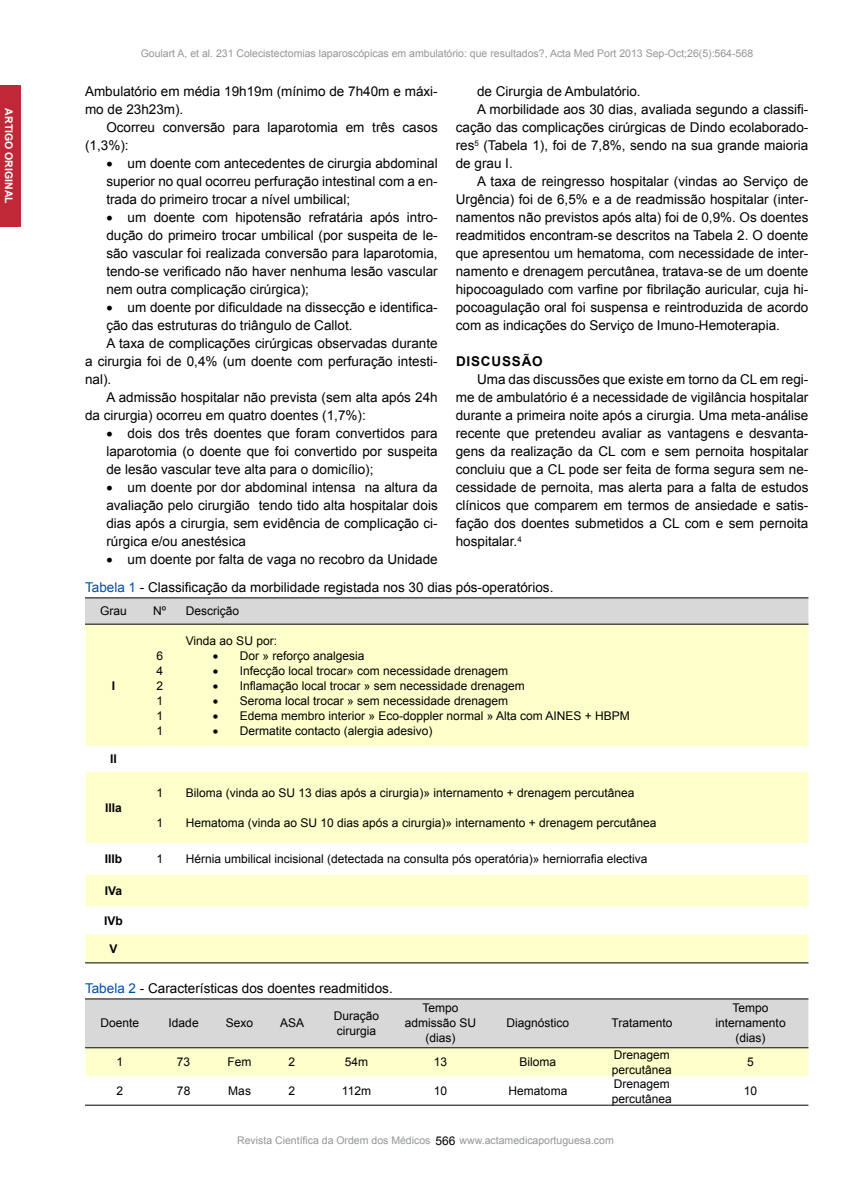
<style>
.page{position:relative;width:851px;height:1191px;background:#fff}
.page>*{position:absolute;margin:0;border:0;box-sizing:border-box;transform-origin:0 0}
.t1{font:13.5px/18px "Arial";color:#000;text-align:justify}
.t2{font:700 13.5px "Arial";color:#000}
.t3{font:12px/15px "Arial";color:#000}
.t4{font:700 12px "Arial";color:#000}
.t5{font:10.5px "Arial";color:#939598}
.t6{font:700 10.5px "Arial";color:#fff}
.s1{color:#034ea2}
</style>
<div class="page">
<div style="left:0;top:85px;width:20px;height:142px;background:#c02737"></div>
<svg style="left:85px;top:598px;width:723px;height:26px;background:#d1d1d1"></svg>
<svg style="left:85px;top:625px;width:723px;height:337px;fill:#ffc"></svg>
<svg style="left:85px;top:999px;width:723px;height:77px;background:#e4e4d1"></svg>
<hr style="left:85px;top:597px;width:723px;height:1px;background:#000">
<hr style="left:85px;top:624px;width:723px;height:1px;background:#000">
<hr style="left:85px;top:962px;width:723px;height:1px;background:#000">
<hr style="left:85px;top:998px;width:723px;height:1px;background:#000">
<hr style="left:85px;top:1047px;width:723px;height:1px;background:#000">
<hr style="left:85px;top:1104px;width:723px;height:1px;background:#000">
<p class="t6" style="left:16px;top:108px;width:97px;rotate:90deg">ARTIGO ORIGINAL</p>
<p class="t5" style="left:141px;top:46px;width:614px">Goulart A, et al. 231 Colecistectomias laparoscópicas em ambulatório: que resultados?, Acta Med Port 2013 Sep-Oct;26(5):564-568</p>
<p class="t1" style="left:477px;top:82px;width:165px">de Cirurgia de Ambulatório.</p>
<p class="t1" style="left:477px;top:100px;width:333px">A morbilidade aos 30 dias, avaliada segundo a classifi-</p>
<p class="t1" style="left:456px;top:118px;width:354px">cação das complicações cirúrgicas de Dindo ecolaborado-</p>
<p class="t1" style="left:456px;top:136px;width:354px">res<sup>5</sup> (Tabela 1), foi de 7,8%, sendo na sua grande maioria</p>
<p class="t1" style="left:456px;top:154px;width:59px">de grau I.</p>
<p class="t1" style="left:477px;top:172px;width:333px">A taxa de reingresso hospitalar (vindas ao Serviço de</p>
<p class="t1" style="left:456px;top:190px;width:354px">Urgência) foi de 6,5% e a de readmissão hospitalar (inter-</p>
<p class="t1" style="left:456px;top:208px;width:354px">namentos não previstos após alta) foi de 0,9%. Os doentes</p>
<p class="t1" style="left:456px;top:226px;width:354px">readmitidos encontram-se descritos na Tabela 2. O doente</p>
<p class="t1" style="left:456px;top:244px;width:354px">que apresentou um hematoma, com necessidade de inter-</p>
<p class="t1" style="left:456px;top:262px;width:354px">namento e drenagem percutânea, tratava-se de um doente</p>
<p class="t1" style="left:456px;top:280px;width:354px">hipocoagulado com varfine por fibrilação auricular, cuja hi-</p>
<p class="t1" style="left:456px;top:298px;width:354px">pocoagulação oral foi suspensa e reintroduzida de acordo</p>
<p class="t1" style="left:456px;top:316px;width:326px">com as indicações do Serviço de Imuno-Hemoterapia.</p>
<p class="t2" style="left:456px;top:352px;width:21px">DISCUSSÃO</p>
<p class="t1" style="left:456px;top:370px;width:354px;text-indent:21px">Uma das discussões que existe em torno da CL em regi&shy;me de ambulatório é a necessidade de vigilância hospitalar durante a primeira noite após a cirurgia. Uma meta-análise recente que pretendeu avaliar as vantagens e desvanta&shy;gens da realização da CL com e sem pernoita hospitalar concluiu que a CL pode ser feita de forma segura sem ne&shy;cessidade de pernoita, mas alerta para a falta de estudos clínicos que comparem em termos de ansiedade e satis&shy;fação dos doentes submetidos a CL com e sem pernoita hospitalar.<sup>4</sup></p>
<p class="t1" style="left:85px;top:578px;width:470px"><span class="s1">Tabela 1</span> - Classificação da morbilidade registada nos 30 dias pós-operatórios.</p>
<p class="t3" style="left:100px;top:603px;width:28px">Grau</p>
<p class="t3" style="left:153px;top:603px;width:15px">Nº</p>
<p class="t3" style="left:186px;top:603px;width:55px">Descrição</p>
<p class="t1" style="left:85px;top:82px;width:354px">Ambulatório em média 19h19m (mínimo de 7h40m e máxi&shy;mo de 23h23m).</p>
<p class="t1" style="left:85px;top:118px;width:354px;text-indent:21px">Ocorreu conversão para laparotomia em três casos (1,3%):</p>
<p class="t1" style="left:106px;top:154px;width:333px">• um doente com antecedentes de cirurgia abdominal superior no qual ocorreu perfuração intestinal com a en&shy;trada do primeiro trocar a nível umbilical;</p>
<p class="t1" style="left:106px;top:208px;width:333px">• um doente com hipotensão refratária após intro&shy;dução do primeiro trocar umbilical (por suspeita de le&shy;são vascular foi realizada conversão para laparotomia, tendo-se verificado não haver nenhuma lesão vascular nem outra complicação cirúrgica);</p>
<p class="t1" style="left:106px;top:298px;width:333px">• um doente por dificuldade na dissecção e identifica-</p>
<p class="t1" style="left:106px;top:316px;width:248px">ção das estruturas do triângulo de Callot.</p>
<p class="t1" style="left:106px;top:334px;width:333px">A taxa de complicações cirúrgicas observadas durante</p>
<p class="t1" style="left:85px;top:352px;width:354px">a cirurgia foi de 0,4% (um doente com perfuração intesti-</p>
<p class="t1" style="left:85px;top:370px;width:28px">nal).</p>
<p class="t1" style="left:106px;top:388px;width:333px">A admissão hospitalar não prevista (sem alta após 24h</p>
<p class="t1" style="left:85px;top:406px;width:282px">da cirurgia) ocorreu em quatro doentes (1,7%):</p>
<p class="t1" style="left:106px;top:424px;width:333px">• dois dos três doentes que foram convertidos para laparotomia (o doente que foi convertido por suspeita de lesão vascular teve alta para o domicílio);</p>
<p class="t1" style="left:106px;top:478px;width:333px">• um doente por dor abdominal intensa na altura da avaliação pelo cirurgião tendo tido alta hospitalar dois dias após a cirurgia, sem evidência de complicação ci&shy;rúrgica e/ou anestésica</p>
<p class="t1" style="left:106px;top:550px;width:333px">• um doente por falta de vaga no recobro da Unidade</p>
<p class="t4" style="left:112px;top:677px;width:5px">I</p>
<p class="t4" style="left:110px;top:750px;width:8px">II</p>
<p class="t4" style="left:105px;top:799px;width:18px">IIIA</p>
<p class="t3" style="left:156px;top:648px;width:8px;text-align:justify">6<br>4<br>2<br>1<br>1<br>1</p>
<p class="t3" style="left:156px;top:785px;width:8px">1</p>
<p class="t3" style="left:156px;top:815px;width:8px">1</p>
<p class="t3" style="left:186px;top:633px;width:93px">Vinda ao SU por:</p>
<p class="t3" style="left:213px;top:648px;width:153px">• Dor » reforço analgesia</p>
<p class="t3" style="left:213px;top:663px;width:297px">• Infecção local trocar» com necessidade drenagem</p>
<p class="t3" style="left:213px;top:678px;width:313px">• Inflamação local trocar » sem necessidade drenagem</p>
<p class="t3" style="left:213px;top:693px;width:297px">• Seroma local trocar » sem necessidade drenagem</p>
<p class="t3" style="left:213px;top:708px;width:418px">• Edema membro interior » Eco-doppler normal » Alta com AINES + HBPM</p>
<p class="t3" style="left:213px;top:723px;width:221px">• Dermatite contacto (alergia adesivo)</p>
<p class="t3" style="left:186px;top:785px;width:450px">Biloma (vinda ao SU 13 dias após a cirurgia)» internamento + drenagem percutânea</p>
<p class="t3" style="left:186px;top:815px;width:472px">Hematoma (vinda ao SU 10 dias após a cirurgia)» internamento + drenagem percutânea</p>
<p class="t4" style="left:105px;top:850px;width:19px">IIIB</p>
<p class="t3" style="left:156px;top:851px;width:8px">1</p>
<p class="t3" style="left:186px;top:851px;width:463px">Hérnia umbilical incisional (detectada na consulta pós operatória)» herniorrafia electiva</p>
<p class="t4" style="left:105px;top:882px;width:19px">IVA</p>
<p class="t4" style="left:104px;top:912px;width:20px">IVB</p>
<p class="t4" style="left:109px;top:940px;width:10px">V</p>
<p class="t1" style="left:85px;top:979px;width:309px"><span class="s1">Tabela 2</span> - Características dos doentes readmitidos.</p>
<p class="t3" style="left:101px;top:1015px;width:40px">Doente</p>
<p class="t3" style="left:169px;top:1015px;width:32px">Idade</p>
<p class="t3" style="left:226px;top:1015px;width:29px">Sexo</p>
<p class="t3" style="left:280px;top:1015px;width:26px">ASA</p>
<p class="t3" style="left:334px;top:1008px;width:47px">Duração cirurgia</p>
<p class="t3" style="left:405px;top:1000px;width:73px;text-align:center">Tempo admissão SU (dias)</p>
<p class="t3" style="left:506px;top:1015px;width:64px">Diagnóstico</p>
<p class="t3" style="left:611px;top:1015px;width:62px">Tratamento</p>
<p class="t3" style="left:715px;top:1000px;width:72px;text-align:center">Tempo internamento (dias)</p>
<p class="t3" style="left:117px;top:1054px;width:8px">1</p>
<p class="t3" style="left:177px;top:1054px;width:15px">73</p>
<p class="t3" style="left:228px;top:1054px;width:25px">Fem</p>
<p class="t3" style="left:288px;top:1054px;width:8px">2</p>
<p class="t3" style="left:345px;top:1054px;width:25px">54m</p>
<p class="t3" style="left:434px;top:1054px;width:15px">13</p>
<p class="t3" style="left:519px;top:1054px;width:38px">Biloma</p>
<p class="t3" style="left:612px;top:1047px;width:62px">Drenagem percutânea</p>
<p class="t3" style="left:747px;top:1054px;width:8px">5</p>
<p class="t3" style="left:117px;top:1083px;width:8px">2</p>
<p class="t3" style="left:177px;top:1083px;width:15px">78</p>
<p class="t3" style="left:228px;top:1083px;width:24px">Mas</p>
<p class="t3" style="left:288px;top:1083px;width:8px">2</p>
<p class="t3" style="left:342px;top:1083px;width:31px">112m</p>
<p class="t3" style="left:434px;top:1083px;width:15px">10</p>
<p class="t3" style="left:508px;top:1083px;width:60px">Hematoma</p>
<p class="t3" style="left:612px;top:1075px;width:62px">Drenagem percutânea</p>
<p class="t3" style="left:744px;top:1083px;width:15px">10</p>
<p class="t3" style="left:435px;top:1132px;width:22px">566</p>
<p class="t5" style="left:237px;top:1133px;width:195px">Revista Científica da Ordem dos Médicos</p>
<p class="t5" style="left:459px;top:1133px;width:156px">www.actamedicaportuguesa.com</p>
</div>
